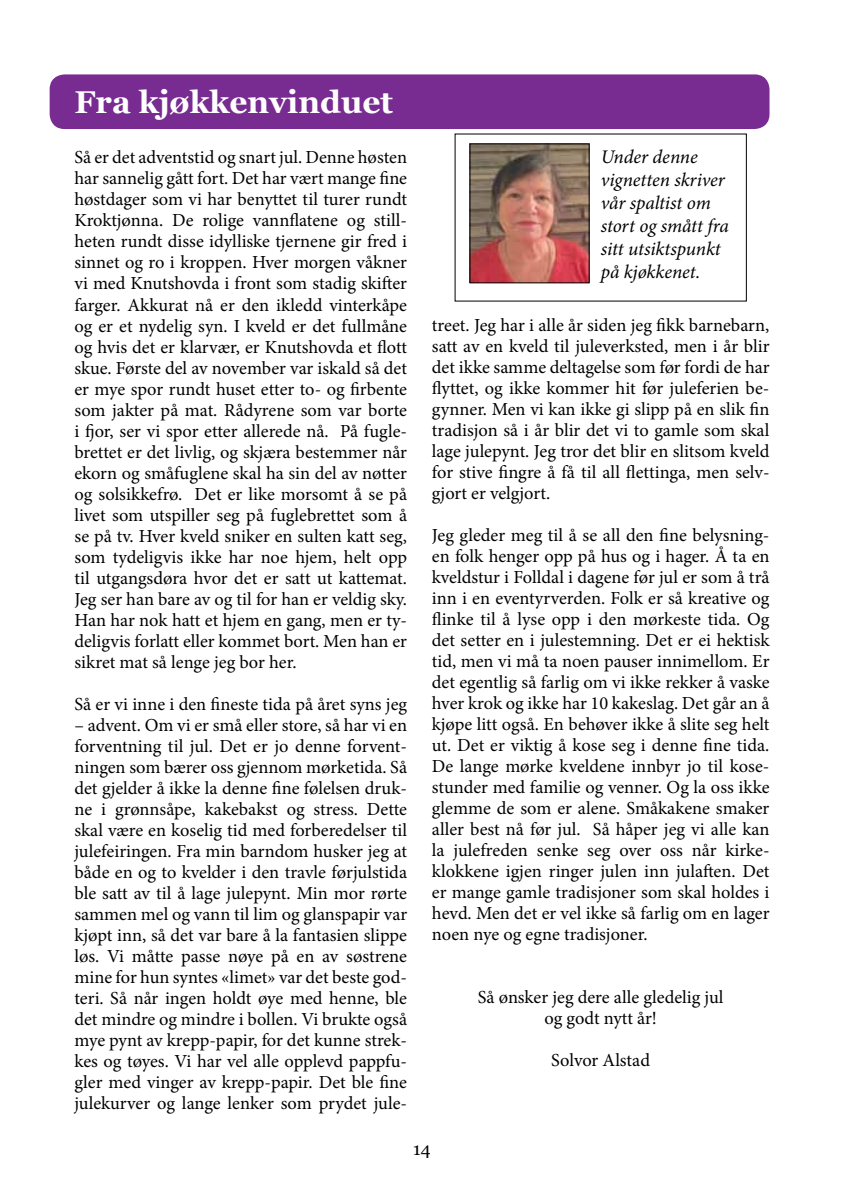
<style>
.page{position:relative;width:844px;height:1191px;background:#fff}
.page>*{position:absolute;margin:0;border:0;box-sizing:border-box;transform-origin:0 0}
.t1{font:700 31.5px "Georgia";color:#fff}
.t2{font:italic 19.25px/23.1px "Minion Pro";letter-spacing:-.005em;color:#000}
.t3{font:18.38px/21px "Minion Pro";letter-spacing:-.005em;color:#000;text-align:justify}
.t4{font:17.5px "Georgia";color:#000}
</style>
<div class="page">
<div style="left:50px;top:74px;width:719px;height:55px;background:#782b90;border-radius:15px"></div>
<img style="left:471px;top:145px;width:116px;height:136px">
<h1 class="t1" style="left:74px;top:78px;width:320px">Fra kjøkkenvinduet</h1>
<p class="t3" style="left:74px;top:147px;width:334px">Så er det adventstid og snart jul. Denne høsten har sannelig gått fort. Det har vært mange fine høstdager som vi har benyttet til turer rundt Kroktjønna. De rolige vannflatene og still&shy;heten rundt disse idylliske tjernene gir fred i sinnet og ro i kroppen. Hver morgen våkner vi med Knutshovda i front som stadig skifter farger. Akkurat nå er den ikledd vinterkåpe og er et nydelig syn. I kveld er det fullmåne og hvis det er klarvær, er Knutshovda et flott skue. Første del av november var iskald så det er mye spor rundt huset etter to- og firbente som jakter på mat. Rådyrene som var borte i fjor, ser vi spor etter allerede nå. På fugle&shy;brettet er det livlig, og skjæra bestemmer når ekorn og småfuglene skal ha sin del av nøtter og solsikkefrø. Det er like morsomt å se på livet som utspiller seg på fuglebrettet som å se på tv. Hver kveld sniker en sulten katt seg, som tydeligvis ikke har noe hjem, helt opp til utgangsdøra hvor det er satt ut kattemat.<br>Jeg ser han bare av og til for han er veldig sky.<br>Han har nok hatt et hjem en gang, men er ty&shy;deligvis forlatt eller kommet bort. Men han er sikret mat så lenge jeg bor her.</p>
<p class="t3" style="left:74px;top:693px;width:334px">Så er vi inne i den fineste tida på året syns jeg</p>
<p class="t3" style="left:74px;top:714px;width:334px">– advent. Om vi er små eller store, så har vi en forventning til jul. Det er jo denne forvent&shy;ningen som bærer oss gjennom mørketida. Så det gjelder å ikke la denne fine følelsen druk&shy;ne i grønnsåpe, kakebakst og stress. Dette skal være en koselig tid med forberedelser til julefeiringen. Fra min barndom husker jeg at både en og to kvelder i den travle førjulstida ble satt av til å lage julepynt. Min mor rørte sammen mel og vann til lim og glanspapir var kjøpt inn, så det var bare å la fantasien slippe løs. Vi måtte passe nøye på en av søstrene mine for hun syntes «limet» var det beste god&shy;teri. Så når ingen holdt øye med henne, ble det mindre og mindre i bollen. Vi brukte også mye pynt av krepp-papir, for det kunne strek&shy;kes og tøyes. Vi har vel alle opplevd pappfu&shy;gler med vinger av krepp-papir. Det ble fine julekurver og lange lenker som prydet jule-</p>
<p class="t2" style="left:600px;top:145px;width:130px">Under denne vignetten skriver vår spaltist om stort og smått fra sitt utsiktspunkt på kjøkkenet.</p>
<p class="t3" style="left:432px;top:315px;width:339px">treet. Jeg har i alle år siden jeg fikk barnebarn, satt av en kveld til juleverksted, men i år blir det ikke samme deltagelse som før fordi de har flyttet, og ikke kommer hit før juleferien be&shy;gynner. Men vi kan ikke gi slipp på en slik fin tradisjon så i år blir det vi to gamle som skal lage julepynt. Jeg tror det blir en slitsom kveld for stive fingre å få til all flettinga, men selv&shy;gjort er velgjort.</p>
<p class="t3" style="left:432px;top:525px;width:339px">Jeg gleder meg til å se all den fine belysning&shy;en folk henger opp på hus og i hager. Å ta en kveldstur i Folldal i dagene før jul er som å trå inn i en eventyrverden. Folk er så kreative og flinke til å lyse opp i den mørkeste tida. Og det setter en i julestemning. Det er ei hektisk tid, men vi må ta noen pauser innimellom. Er det egentlig så farlig om vi ikke rekker å vaske hver krok og ikke har 10 kakeslag. Det går an å kjøpe litt også. En behøver ikke å slite seg helt ut. Det er viktig å kose seg i denne fine tida.<br>De lange mørke kveldene innbyr jo til kose&shy;stunder med familie og venner. Og la oss ikke glemme de som er alene. Småkakene smaker aller best nå før jul. Så håper jeg vi alle kan la julefreden senke seg over oss når kirke&shy;klokkene igjen ringer julen inn julaften. Det er mange gamle tradisjoner som skal holdes i hevd. Men det er vel ikke så farlig om en lager noen nye og egne tradisjoner.</p>
<p class="t3" style="left:477px;top:987px;width:247px;text-align:center">Så ønsker jeg dere alle gledelig jul og godt nytt år!</p>
<p class="t3" style="left:551px;top:1050px;width:100px">Solvor Alstad</p>
<p class="t4" style="left:413px;top:1136px;width:19px">14</p>
</div>
